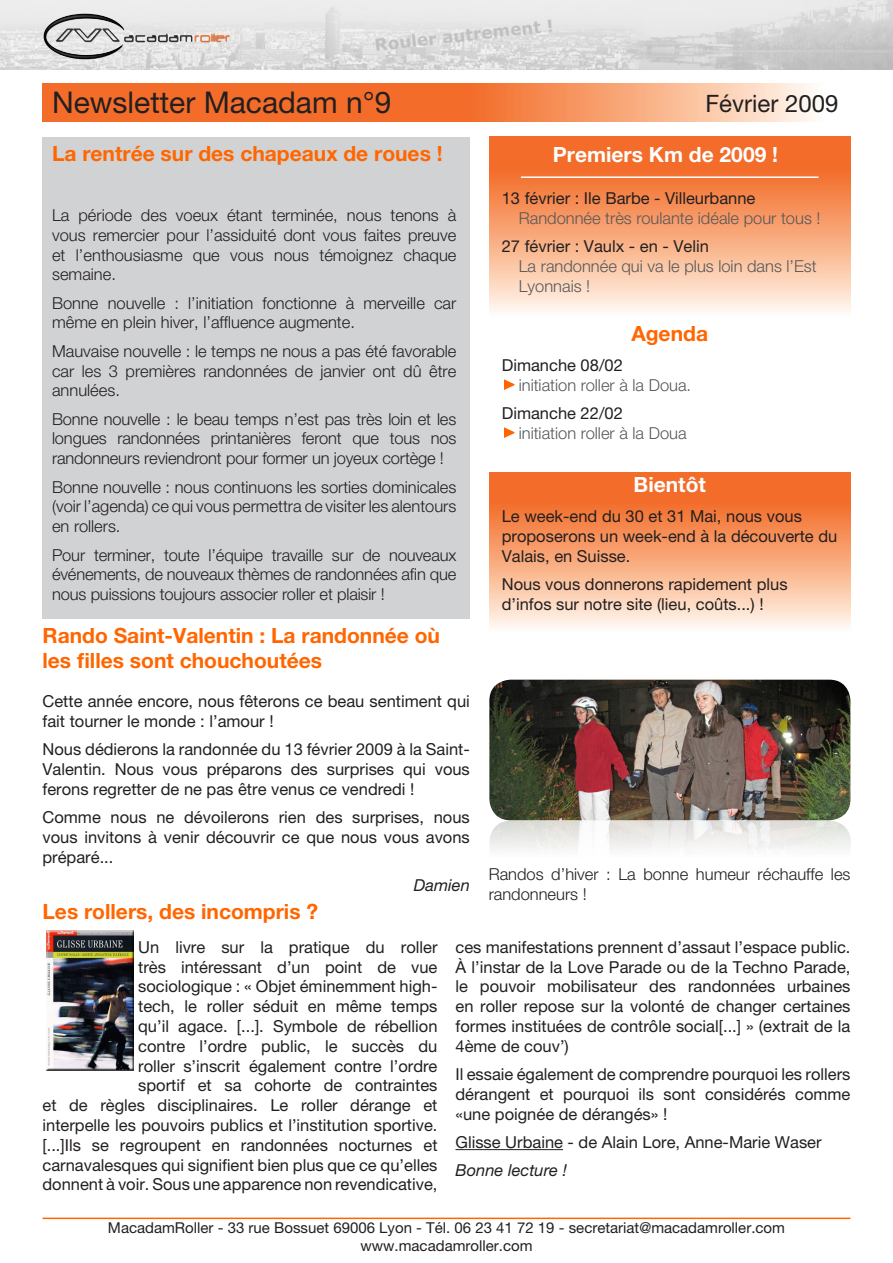
<style>
.page{position:relative;width:893px;height:1263px;background:#fff}
.page>*{position:absolute;margin:0;border:0;box-sizing:border-box;transform-origin:0 0}
.t1{font:30px "Helvetica Neue";color:#231f20}
.t2{font:24px "Helvetica Neue";color:#231f20}
.Titre{font:700 21px/25.2px "Helvetica Neue";color:#f60}
.Titre-2{font:700 21px "Helvetica Neue";color:#fff}
.rando1{font:16.5px/19.8px "Helvetica Neue";color:#231f20;text-align:justify}
.Signature{font:300 16.5px/19.8px "Helvetica Neue";color:#231f20;text-align:justify}
.rando2{font:300 16.5px/19.8px "Helvetica Neue";color:#57585a}
.rando1-2{font:italic 16.5px "Helvetica Neue";color:#231f20}
.Signature-2{font:italic 16.5px "Helvetica Neue";color:#231f20}
.t3{font:15px "Helvetica Neue";color:#231f20}
</style>
<div class="page">
<img style="left:489px;top:680px;width:362px;height:170px">
<div style="left:43px;top:137px;width:427px;height:482px;background:#d1d2d4"></div>
<img style="left:0;top:0;width:893px;height:70px">
<svg style="left:43px;top:83px;width:771px;height:39px;background:#f58a53"></svg>
<svg style="left:489px;top:472px;width:362px;height:155px;background:#f7a274"></svg>
<svg style="left:489px;top:137px;width:362px;height:175px;background:#f7a375"></svg>
<hr style="left:455px;top:1149px;width:108px;height:1px;background:#231f20">
<hr style="left:521px;top:176px;width:298px;height:2px;background:#fff">
<hr style="left:43px;top:1217px;width:807px;height:2px;background:#f60">
<img style="left:47px;top:931px;width:86px;height:139px">
<img style="left:43px;top:13px;width:190px;height:49px">
<svg style="left:504px;top:427px;width:11px;height:11px"></svg>
<svg style="left:504px;top:379px;width:11px;height:11px"></svg>
<p class="t1" style="left:52px;top:85px;width:341px">Newsletter Macadam n°9</p>
<p class="t2" style="left:705px;top:89px;width:134px">Février 2009</p>
<p class="Titre" style="left:52px;top:140px;width:392px">La rentrée sur des chapeaux de roues !</p>
<p class="Signature" style="left:52px;top:205px;width:406px">La période des voeux étant terminée, nous tenons à vous remercier pour l’assiduité dont vous faites preuve et l’enthousiasme que vous nous témoignez chaque semaine.</p>
<p class="Signature" style="left:52px;top:293px;width:406px">Bonne nouvelle : l’initiation fonctionne à merveille car même en plein hiver, l’affluence augmente.</p>
<p class="Signature" style="left:52px;top:341px;width:406px">Mauvaise nouvelle : le temps ne nous a pas été favorable car les 3 premières randonnées de janvier ont dû être annulées.</p>
<p class="Signature" style="left:52px;top:409px;width:406px">Bonne nouvelle : le beau temps n’est pas très loin et les longues randonnées printanières feront que tous nos randonneurs reviendront pour former un joyeux cortège !</p>
<p class="Signature" style="left:52px;top:476px;width:406px">Bonne nouvelle : nous continuons les sorties dominicales (voir l’agenda) ce qui vous permettra de visiter les alentours en rollers.</p>
<p class="Signature" style="left:52px;top:544px;width:406px">Pour terminer, toute l’équipe travaille sur de nouveaux événements, de nouveaux thèmes de randonnées afin que nous puissions toujours associer roller et plaisir !</p>
<p class="Titre" style="left:43px;top:622px;width:399px">Rando Saint-Valentin : La randonnée où les filles sont chouchoutées</p>
<p class="rando1" style="left:43px;top:691px;width:429px">Cette année encore, nous fêterons ce beau sentiment qui fait tourner le monde : l’amour !</p>
<p class="rando1" style="left:43px;top:739px;width:429px">Nous dédierons la randonnée du 13 février 2009 à la Saint-Valentin. Nous vous préparons des surprises qui vous ferons regretter de ne pas être venus ce vendredi !</p>
<p class="rando1" style="left:43px;top:807px;width:429px">Comme nous ne dévoilerons rien des surprises, nous vous invitons à venir découvrir ce que nous vous avons préparé...</p>
<p class="Signature-2" style="left:414px;top:875px;width:57px">Damien</p>
<p class="Titre-2" style="left:553px;top:142px;width:227px">Premiers Km de 2009 !</p>
<p class="rando1" style="left:502px;top:188px;width:255px">13 février : Ile Barbe - Villeurbanne</p>
<p class="rando2" style="left:519px;top:208px;width:303px">Randonnée très roulante idéale pour tous !</p>
<p class="rando1" style="left:502px;top:236px;width:209px">27 février : Vaulx - en - Velin</p>
<p class="rando2" style="left:519px;top:256px;width:299px">La randonnée qui va le plus loin dans l’Est<br>Lyonnais !</p>
<p class="Titre" style="left:631px;top:320px;width:78px">Agenda</p>
<p class="rando1" style="left:502px;top:355px;width:123px">Dimanche 08/02</p>
<p class="rando2" style="left:519px;top:375px;width:174px">initiation roller à la Doua.</p>
<p class="rando1" style="left:502px;top:403px;width:123px">Dimanche 22/02</p>
<p class="rando2" style="left:519px;top:423px;width:169px">initiation roller à la Doua</p>
<p class="Titre-2" style="left:634px;top:472px;width:74px">Bientôt</p>
<p class="rando1" style="left:502px;top:506px;width:337px;text-align:left">Le week-end du 30 et 31 Mai, nous vous proposerons un week-end à la découverte du<br>Valais, en Suisse.</p>
<p class="rando1" style="left:502px;top:574px;width:287px">Nous vous donnerons rapidement plus d’infos sur notre site (lieu, coûts...) !</p>
<p class="Signature" style="left:489px;top:864px;width:363px">Randos d’hiver : La bonne humeur réchauffe les randonneurs !</p>
<p class="Titre" style="left:43px;top:899px;width:277px">Les rollers, des incompris ?</p>
<p class="rando1" style="left:43px;top:937px;width:396px;text-align:right">Un livre sur la pratique du roller<br>très intéressant d’un point de vue sociologique : « Objet éminemment high-<br>tech, le roller séduit en même temps<br>qu’il agace. [...]. Symbole de rébellion<br>contre l’ordre public, le succès du<br>roller s’inscrit également contre l’ordre<br>sportif et sa cohorte de contraintes<br>et de règles disciplinaires. Le roller dérange et interpelle les pouvoirs publics et l’institution sportive. [...]Ils se regroupent en randonnées nocturnes et carnavalesques qui signifient bien plus que ce qu’elles donnent à voir. Sous une apparence non revendicative,</p>
<p class="rando1" style="left:455px;top:937px;width:396px">ces manifestations prennent d’assaut l’espace public.<br>À l’instar de la Love Parade ou de la Techno Parade, le pouvoir mobilisateur des randonnées urbaines en roller repose sur la volonté de changer certaines formes instituées de contrôle social[...] » (extrait de la 4ème de couv’)</p>
<p class="rando1" style="left:455px;top:1064px;width:396px">Il essaie également de comprendre pourquoi les rollers dérangent et pourquoi ils sont considérés comme «une poignée de dérangés» !</p>
<p class="rando1" style="left:455px;top:1132px;width:368px">Glisse Urbaine - de Alain Lore, Anne-Marie Waser</p>
<p class="rando1-2" style="left:455px;top:1160px;width:113px">Bonne lecture !</p>
<p class="t3" style="left:108px;top:1218px;width:678px">MacadamRoller - 33 rue Bossuet 69006 Lyon - Tél. 06 23 41 72 19 - secretariat@macadamroller.com</p>
<p class="t3" style="left:360px;top:1236px;width:173px">www.macadamroller.com</p>
</div>
